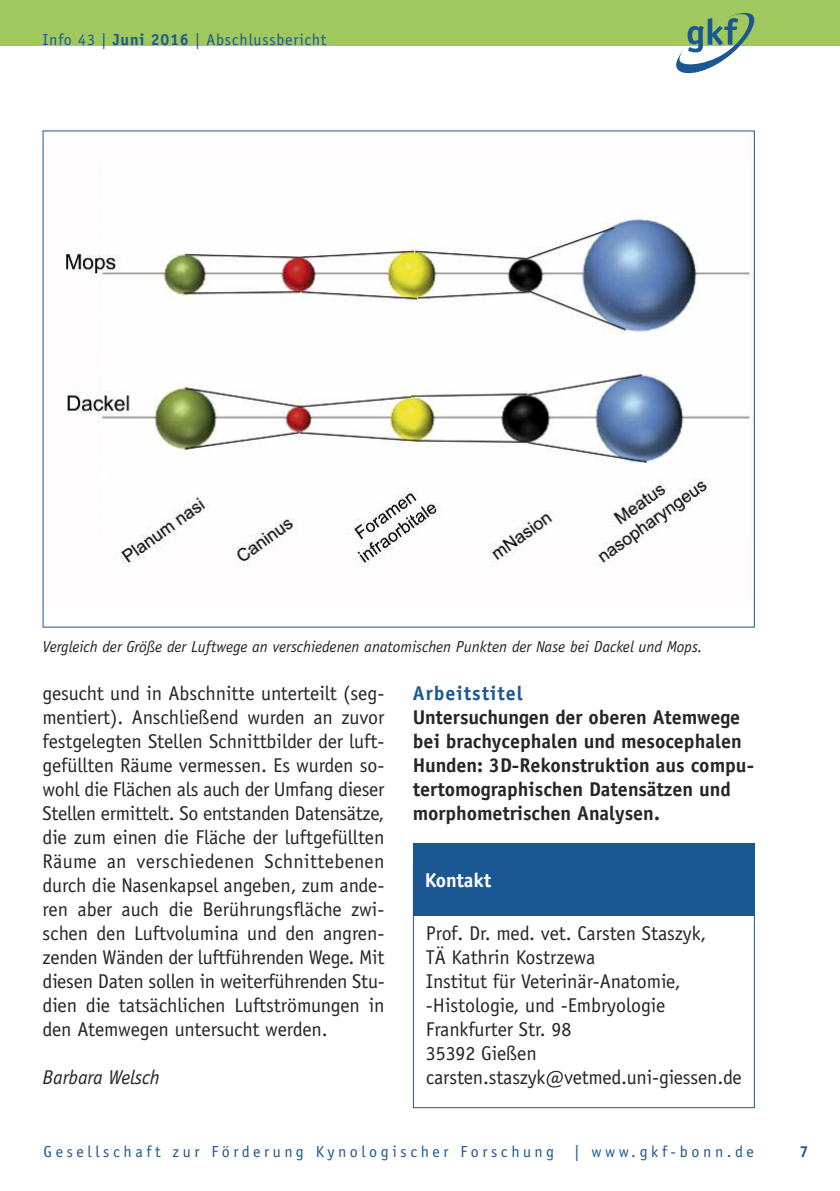
<style>
.page{position:relative;width:840px;height:1191px;background:#fff}
.page>*{position:absolute;margin:0;border:0;box-sizing:border-box;transform-origin:0 0}
.t1{font:20px/24px "Officina Sans";letter-spacing:-.005em;color:#272526;text-align:justify}
.t2{font:700 20px/24px "Officina Sans";color:#272526}
.t3{font:italic 20px "Officina Sans";letter-spacing:-.005em;color:#272526}
.t4{font:700 20px "Officina Sans";letter-spacing:.05em;color:#1b5793}
.t5{font:700 20px "Officina Sans";letter-spacing:-.005em;color:#fff}
.t6{font:italic 16px "Officina Sans";color:#272526}
.t7{font:16px "Officina Sans";letter-spacing:.225em;color:#1b5793}
.t8{font:16px "Officina Sans";letter-spacing:.05em;color:#1b5793}
.t9{font:700 16px "Officina Sans";color:#1b5793}
.s1{font-weight:700}
</style>
<div class="page">
<div style="left:0;top:0;width:839px;height:45px;background:#a0c85f"></div>
<svg style="left:675px;top:13px;width:79px;height:60px"></svg>
<div style="left:412px;top:843px;width:342px;height:72px;background:#1b5793"></div>
<img style="left:66px;top:218px;width:684px;height:349px">
<p class="t8" style="left:43px;top:34px;width:285px">Info 43 | <span class="s1">Juni 2016</span> | Abschlussbericht</p>
<p class="t6" style="left:43px;top:640px;width:661px">Vergleich der Größe der Luftwege an verschiedenen anatomischen Punkten der Nase bei Dackel und Mops.</p>
<p class="t1" style="left:43px;top:682px;width:343px">gesucht und in Abschnitte unterteilt (seg&shy;mentiert). Anschließend wurden an zuvor festgelegten Stellen Schnittbilder der luft&shy;gefüllten Räume vermessen. Es wurden so&shy;wohl die Flächen als auch der Umfang dieser Stellen ermittelt. So entstanden Datensätze, die zum einen die Fläche der luftgefüllten Räume an verschiedenen Schnittebenen durch die Nasenkapsel angeben, zum ande&shy;ren aber auch die Berührungsfläche zwi&shy;schen den Luftvolumina und den angren&shy;zenden Wänden der luftführenden Wege. Mit diesen Daten sollen in weiterführenden Stu&shy;dien die tatsächlichen Luftströmungen in den Atemwegen untersucht werden.</p>
<p class="t3" style="left:43px;top:1069px;width:119px">Barbara Welsch</p>
<p class="t4" style="left:412px;top:685px;width:111px">Arbeitstitel</p>
<p class="t2" style="left:412px;top:706px;width:342px">Untersuchungen der oberen Atemwege bei brachycephalen und mesocephalen Hunden: 3D-Rekonstruktion aus compu&shy;tertomographischen Datensätzen und morphometrischen Analysen.</p>
<p class="t5" style="left:424px;top:872px;width:68px">Kontakt</p>
<p class="t1" style="left:425px;top:922px;width:317px;text-align:left">Prof. Dr. med. vet. Carsten Staszyk,<br>TÄ Kathrin Kostrzewa<br>Institut für Veterinär-Anatomie, -Histologie, und -Embryologie<br>Frankfurter Str. 98<br>35392 Gießen carsten.staszyk@vetmed.uni-giessen.de</p>
<p class="t7" style="left:44px;top:1145px;width:512px">Gesellschaft zur Förderung Kynologischer Forschung</p>
<p class="t7" style="left:574px;top:1145px;width:181px">| www.gkf-bonn.de</p>
<p class="t9" style="left:798px;top:1145px;width:10px">7</p>
</div>
